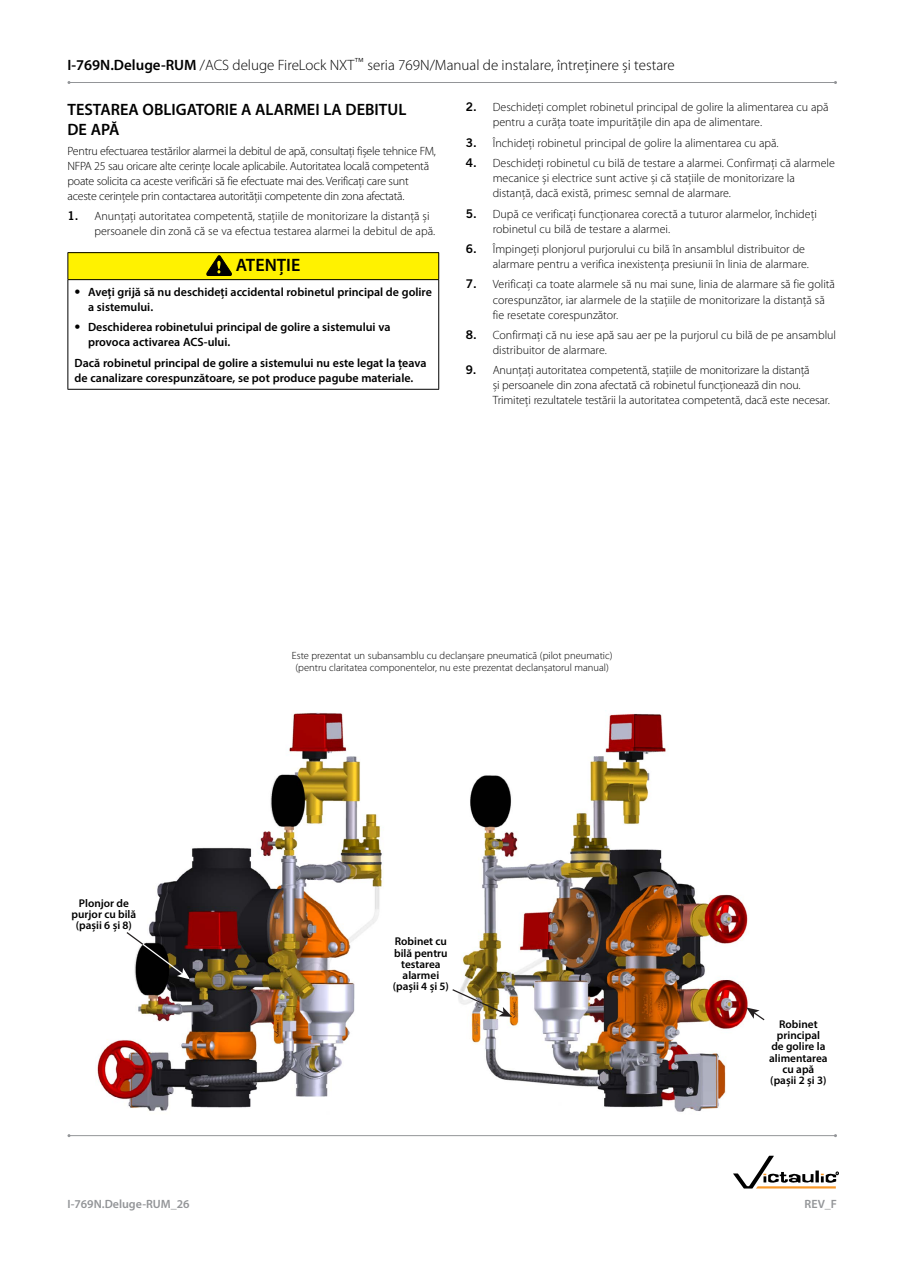
<style>
.page{position:relative;width:918px;height:1263px;background:#fff}
.page>*{position:absolute;margin:0;border:0;box-sizing:border-box;transform-origin:0 0}
.t1{font:600 18px "Myriad Pro";color:#000}
.t2{font:600 16.5px/19.8px "Myriad Pro";color:#000}
.t3{font:300 15px "Myriad Pro";color:#000}
.t4{font:300 12px/15px "Myriad Pro";color:#000}
.t5{font:300 12px/15px "Myriad Pro";letter-spacing:-.02em;color:#000}
.t6{font:600 12px/15px "Myriad Pro";color:#000}
.t7{font:600 12px "Myriad Pro";color:#939598}
.t8{font:600 11.25px/11.2px "Myriad Pro";color:#000;text-align:center}
.t9{font:300 10.5px/12px "Myriad Pro";color:#000;text-align:center}
.s1{font-weight:600}
.s2{font-family:"Trade Gothic LT Std Bd 2";font-weight:400}
</style>
<div class="page">
<hr style="left:69px;top:82px;width:767px;height:1px;background:#939598">
<div style="left:68px;top:253px;width:371px;height:27px;background:#fff200"></div>
<hr style="left:68px;top:252px;width:371px;height:1px;background:#000">
<svg style="left:68px;top:253px;width:1px;height:26px"></svg>
<svg style="left:438px;top:253px;width:1px;height:26px"></svg>
<hr style="left:68px;top:279px;width:371px;height:1px;background:#000">
<hr style="left:68px;top:280px;width:1px;height:109px;background:#000">
<hr style="left:438px;top:280px;width:1px;height:109px;background:#000">
<hr style="left:68px;top:389px;width:371px;height:1px;background:#000">
<svg style="left:206px;top:255px;width:26px;height:20px"></svg>
<img style="left:461px;top:714px;width:287px;height:398px">
<img style="left:97px;top:712px;width:287px;height:399px">
<svg style="left:746px;top:1007px;width:19px;height:14px"></svg>
<svg style="left:125px;top:931px;width:65px;height:48px"></svg>
<svg style="left:452px;top:988px;width:60px;height:29px"></svg>
<svg style="left:733px;top:1156px;width:106px;height:32px"></svg>
<hr style="left:69px;top:1135px;width:767px;height:1px;background:#939598">
<p class="t3" style="left:68px;top:57px;width:609px"><span class="s1">I-769N.Deluge-RUM</span> /ACS deluge FireLock NXT<sup>™</sup> seria 769N/Manual de instalare, întreținere și testare</p>
<h2 class="t2" style="left:68px;top:99px;width:340px">TESTAREA OBLIGATORIE A ALARMEI LA DEBITUL<br>DE APĂ</h2>
<p class="t5" style="left:68px;top:144px;width:370px">Pentru efectuarea testărilor alarmei la debitul de apă, consultați fișele tehnice FM, NFPA 25 sau oricare alte cerințe locale aplicabile. Autoritatea locală competentă poate solicita ca aceste verificări să fie efectuate mai des. Verificați care sunt aceste cerințele prin contactarea autorității competente din zona afectată.</p>
<p class="t4" style="left:94px;top:209px;width:342px;text-indent:-27px"><span class="s2">1.</span> Anunțați autoritatea competentă, stațiile de monitorizare la distanță și persoanele din zonă că se va efectua testarea alarmei la debitul de apă.</p>
<h1 class="t1" style="left:236px;top:253px;width:66px">ATENȚIE</h1>
<p class="t6" style="left:88px;top:284px;width:345px;text-indent:-14px"><span class="s2">•</span> Aveți grijă să nu deschideți accidental robinetul principal de golire a sistemului.</p>
<p class="t6" style="left:88px;top:320px;width:304px;text-indent:-14px"><span class="s2">•</span> Deschiderea robinetului principal de golire a sistemului va provoca activarea ACS-ului.</p>
<p class="t6" style="left:75px;top:355px;width:353px">Dacă robinetul principal de golire a sistemului nu este legat la țeava de canalizare corespunzătoare, se pot produce pagube materiale.</p>
<p class="t4" style="left:493px;top:100px;width:337px;text-indent:-27px"><span class="s2">2.</span> Deschideți complet robinetul principal de golire la alimentarea cu apă pentru a curăța toate impuritățile din apa de alimentare.</p>
<p class="t4" style="left:466px;top:136px;width:314px"><span class="s2">3.</span> Închideți robinetul principal de golire la alimentarea cu apă.</p>
<p class="t4" style="left:493px;top:156px;width:344px;text-indent:-27px"><span class="s2">4.</span> Deschideți robinetul cu bilă de testare a alarmei. Confirmați că alarmele mecanice și electrice sunt active și că stațiile de monitorizare la distanță, dacă există, primesc semnal de alarmare.</p>
<p class="t4" style="left:493px;top:206px;width:326px;text-indent:-27px"><span class="s2">5.</span> După ce verificați funcționarea corectă a tuturor alarmelor, închideți robinetul cu bilă de testare a alarmei.</p>
<p class="t4" style="left:493px;top:242px;width:318px;text-indent:-27px"><span class="s2">6.</span> Împingeți plonjorul purjorului cu bilă în ansamblul distribuitor de alarmare pentru a verifica inexistența presiunii în linia de alarmare.</p>
<p class="t4" style="left:493px;top:277px;width:344px;text-indent:-27px"><span class="s2">7.</span> Verificați ca toate alarmele să nu mai sune, linia de alarmare să fie golită corespunzător, iar alarmele de la stațiile de monitorizare la distanță să fie resetate corespunzător.</p>
<p class="t4" style="left:493px;top:328px;width:345px;text-indent:-27px"><span class="s2">8.</span> Confirmați că nu iese apă sau aer pe la purjorul cu bilă de pe ansamblul distribuitor de alarmare.</p>
<p class="t4" style="left:493px;top:363px;width:339px;text-indent:-27px"><span class="s2">9.</span> Anunțați autoritatea competentă, stațiile de monitorizare la distanță<br>și persoanele din zona afectată că robinetul funcționează din nou.<br>Trimiteți rezultatele testării la autoritatea competentă, dacă este necesar.</p>
<p class="t8" style="left:72px;top:897px;width:66px">Plonjor de purjor cu bilă (pașii 6 și 8)</p>
<p class="t9" style="left:292px;top:650px;width:322px">Este prezentat un subansamblu cu declanșare pneumatică (pilot pneumatic) (pentru claritatea componentelor, nu este prezentat declanșatorul manual)</p>
<p class="t8" style="left:393px;top:936px;width:58px">Robinet cu bilă pentru testarea alarmei (pașii 4 și 5)</p>
<p class="t8" style="left:769px;top:1018px;width:60px">Robinet principal<br>de golire la alimentarea cu apă (pașii 2 și 3)</p>
<p class="t7" style="left:68px;top:1197px;width:124px">I-769N.Deluge-RUM_26</p>
<p class="t7" style="left:805px;top:1197px;width:34px">REV_F</p>
</div>
